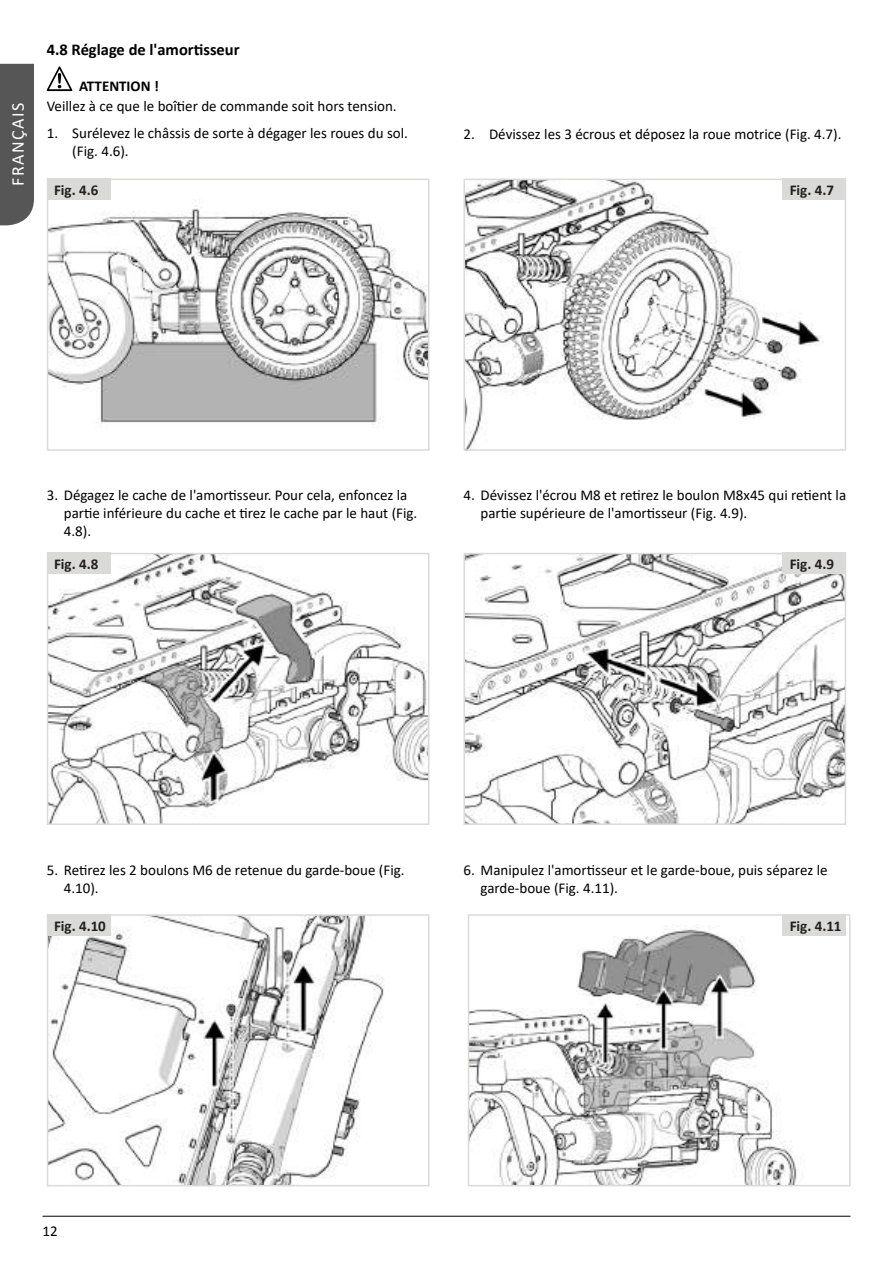
<style>
.page{position:relative;width:893px;height:1263px;background:#fff}
.page>*{position:absolute;margin:0;border:0;box-sizing:border-box;transform-origin:0 0}
.t1{font:18px "Calibri";letter-spacing:.08em;color:#fff}
.t2{font:700 16.5px "Calibri";color:#000}
.t3{font:15px/18px "Calibri";color:#000}
.t4{font:700 15px "Calibri";color:#241f1f}
.t5{font:700 15px "Calibri";color:#000}
</style>
<div class="page">
<div style="left:0;top:64px;width:34px;height:161px;background:#575656"></div>
<hr style="left:43px;top:1216px;width:807px;height:1px;background:#000">
<img style="left:466px;top:182px;width:357px;height:266px">
<div style="left:463px;top:179px;width:383px;height:272px;border:2px solid #dadad9"></div>
<img style="left:466px;top:556px;width:377px;height:266px">
<div style="left:463px;top:553px;width:383px;height:272px;border:2px solid #dadad9"></div>
<img style="left:471px;top:926px;width:375px;height:257px">
<div style="left:468px;top:914px;width:382px;height:272px;border:2px solid #dadad9"></div>
<img style="left:50px;top:205px;width:376px;height:220px">
<div style="left:47px;top:179px;width:382px;height:272px;border:2px solid #dadad9"></div>
<img style="left:50px;top:556px;width:376px;height:266px">
<div style="left:47px;top:553px;width:382px;height:272px;border:2px solid #dadad9"></div>
<img style="left:50px;top:917px;width:334px;height:266px">
<div style="left:47px;top:914px;width:382px;height:272px;border:2px solid #dadad9"></div>
<div style="left:782px;top:179px;width:64px;height:21px;background:#dadad9"></div>
<div style="left:782px;top:553px;width:64px;height:21px;background:#dadad9"></div>
<div style="left:782px;top:914px;width:64px;height:21px;background:#dadad9"></div>
<div style="left:47px;top:179px;width:64px;height:21px;background:#dadad9"></div>
<div style="left:47px;top:553px;width:64px;height:21px;background:#dadad9"></div>
<div style="left:47px;top:914px;width:64px;height:21px;background:#dadad9"></div>
<svg style="left:47px;top:66px;width:25px;height:25px"></svg>
<p class="t1" style="left:5px;top:186px;width:84px;rotate:-90deg">FRANÇAIS</p>
<p class="t2" style="left:47px;top:38px;width:194px">4.8 Réglage de l'amortisseur</p>
<p class="t5" style="left:79px;top:75px;width:81px">ATTENTION !</p>
<p class="t3" style="left:47px;top:97px;width:351px">Veillez à ce que le boîtier de commande soit hors tension.</p>
<p class="t3" style="left:72px;top:123px;width:337px;text-indent:-26px">1. Surélevez le châssis de sorte à dégager les roues du sol. (Fig. 4.6).</p>
<p class="t3" style="left:463px;top:124px;width:379px">2. Dévissez les 3 écrous et déposez la roue motrice (Fig. 4.7).</p>
<p class="t4" style="left:54px;top:179px;width:46px">Fig. 4.6</p>
<p class="t4" style="left:790px;top:179px;width:46px">Fig. 4.7</p>
<p class="t3" style="left:64px;top:486px;width:355px;text-indent:-17px">3. Dégagez le cache de l'amortisseur. Pour cela, enfoncez la partie inférieure du cache et tirez le cache par le haut (Fig.<br>4.8).</p>
<p class="t4" style="left:54px;top:553px;width:46px">Fig. 4.8</p>
<p class="t3" style="left:481px;top:486px;width:367px;text-indent:-17px">4. Dévissez l'écrou M8 et retirez le boulon M8x45 qui retient la partie supérieure de l'amortisseur (Fig. 4.9).</p>
<p class="t4" style="left:790px;top:553px;width:46px">Fig. 4.9</p>
<p class="t3" style="left:64px;top:860px;width:342px;text-indent:-17px">5. Retirez les 2 boulons M6 de retenue du garde-boue (Fig.<br>4.10).</p>
<p class="t4" style="left:54px;top:915px;width:53px">Fig. 4.10</p>
<p class="t3" style="left:481px;top:860px;width:348px;text-indent:-17px">6. Manipulez l'amortisseur et le garde-boue, puis séparez le garde-boue (Fig. 4.11).</p>
<p class="t4" style="left:790px;top:915px;width:53px">Fig. 4.11</p>
<p class="t3" style="left:43px;top:1221px;width:17px">12</p>
</div>
